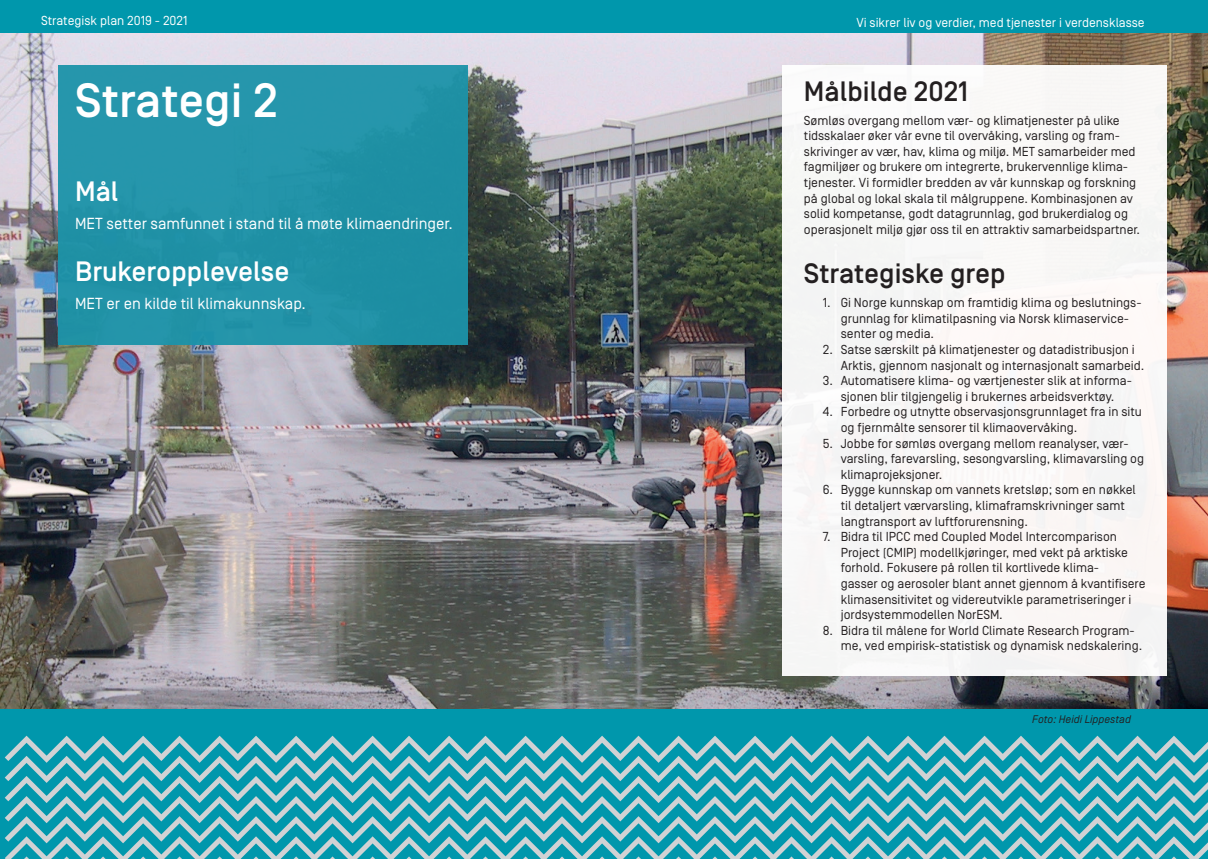
<style>
.page{position:relative;width:1208px;height:859px;background:#fff}
.page>*{position:absolute;margin:0;border:0;box-sizing:border-box;transform-origin:0 0}
.t1{font:500 48px "Simplon Norm";color:#fff}
.t2{font:500 28px "Simplon Norm";color:#231f20}
.t3{font:500 28px "Simplon Norm";color:#fff}
.t4{font:16px "Simplon Norm";color:#fff}
.t5{font:13px/15.6px "Simplon Norm";color:#231f20}
.t6{font:13px "Simplon Norm";color:#fff}
.t7{font:italic 11px "Simplon Norm";color:#231f20}
</style>
<div class="page">
<div style="left:0;top:709px;width:1208px;height:150px;background:#0097ac"></div>
<svg style="left:5px;top:736px;width:1203px;height:123px"></svg>
<div style="left:0;top:0;width:1208px;height:33px;background:#0097ac"></div>
<img style="left:0;top:33px;width:1208px;height:676px">
<div style="left:58px;top:65px;width:410px;height:279px;background:#2394a9"></div>
<div style="left:782px;top:65px;width:384px;height:611px;background:#f9f7f6"></div>
<p class="t6" style="left:41px;top:14px;width:148px">Strategisk plan 2019 - 2021</p>
<p class="t6" style="left:856px;top:15px;width:290px">Vi sikrer liv og verdier, med tjenester i verdensklasse</p>
<h1 class="t1" style="left:75px;top:75px;width:204px">Strategi 2</h1>
<h2 class="t3" style="left:75px;top:176px;width:45px">Mål</h2>
<p class="t4" style="left:75px;top:215px;width:379px">MET setter samfunnet i stand til å møte klimaendringer.</p>
<h2 class="t3" style="left:75px;top:257px;width:216px">Brukeropplevelse</h2>
<p class="t4" style="left:75px;top:295px;width:232px">MET er en kilde til klimakunnskap.</p>
<h2 class="t2" style="left:804px;top:76px;width:166px">Målbilde 2021</h2>
<p class="t5" style="left:804px;top:113px;width:338px">Sømløs overgang mellom vær- og klimatjenester på ulike tidsskalaer øker vår evne til overvåking, varsling og fram&shy;skrivinger av vær, hav, klima og miljø. MET samarbeider med fagmiljøer og brukere om integrerte, brukervennlige klima&shy;tjenester. Vi formidler bredden av vår kunnskap og forskning på global og lokal skala til målgruppene. Kombinasjonen av solid kompetanse, godt datagrunnlag, god brukerdialog og operasjonelt miljø gjør oss til en attraktiv samarbeidspartner.</p>
<h2 class="t2" style="left:804px;top:259px;width:203px">Strategiske grep</h2>
<p class="t5" style="left:840px;top:295px;width:302px;text-indent:-18px">1. Gi Norge kunnskap om framtidig klima og beslutnings&shy;grunnlag for klimatilpasning via Norsk klimaservice&shy;senter og media.</p>
<p class="t5" style="left:840px;top:342px;width:305px;text-indent:-18px">2. Satse særskilt på klimatjenester og datadistribusjon i<br>Arktis, gjennom nasjonalt og internasjonalt samarbeid.</p>
<p class="t5" style="left:822px;top:373px;width:311px;text-align:center">3. Automatisere klima- og værtjenester slik at informa&shy;sjonen blir tilgjengelig i brukernes arbeidsverktøy.</p>
<p class="t5" style="left:840px;top:404px;width:303px;text-indent:-18px">4. Forbedre og utnytte observasjonsgrunnlaget fra in situ og fjernmålte sensorer til klimaovervåking.</p>
<p class="t5" style="left:840px;top:436px;width:305px;text-indent:-18px">5. Jobbe for sømløs overgang mellom reanalyser, vær&shy;varsling, farevarsling, sesongvarsling, klimavarsling og klimaprojeksjoner.</p>
<p class="t5" style="left:840px;top:482px;width:296px;text-indent:-18px">6. Bygge kunnskap om vannets kretsløp; som en nøkkel til detaljert værvarsling, klimaframskrivninger samt langtransport av luftforurensning.</p>
<p class="t5" style="left:840px;top:529px;width:306px;text-indent:-18px">7. Bidra til IPCC med Coupled Model Intercomparison Project (CMIP) modellkjøringer, med vekt på arktiske forhold. Fokusere på rollen til kortlivede klima-<br>gasser og aerosoler blant annet gjennom å kvantifisere klimasensitivitet og videreutvikle parametriseringer i jordsystemmodellen NorESM.</p>
<p class="t5" style="left:840px;top:623px;width:303px;text-indent:-18px">8. Bidra til målene for World Climate Research Program&shy;me, ved empirisk-statistisk og dynamisk nedskalering.</p>
<p class="t7" style="left:1032px;top:714px;width:100px">Foto: Heidi Lippestad</p>
</div>
